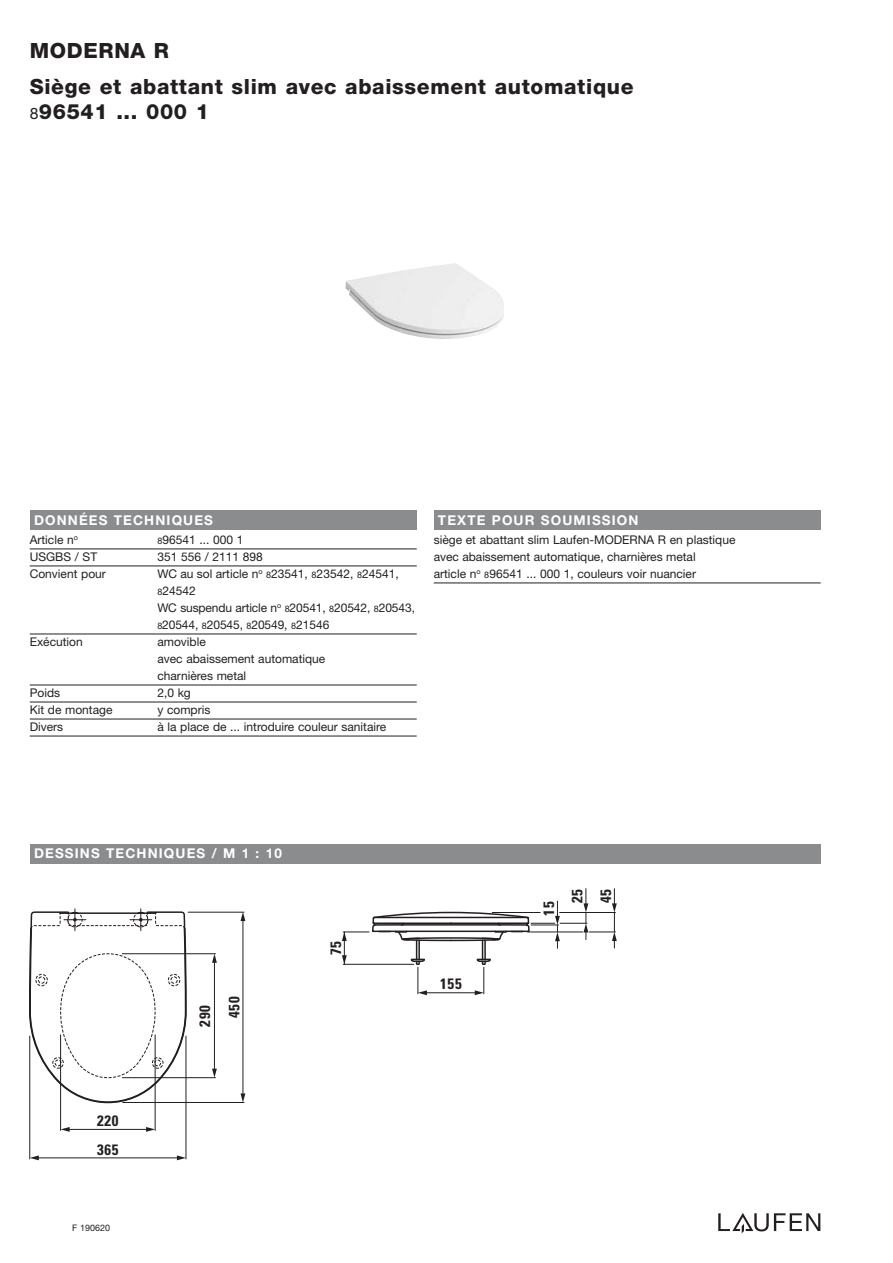
<style>
.page{position:relative;width:893px;height:1263px;background:#fff}
.page>*{position:absolute;margin:0;border:0;box-sizing:border-box;transform-origin:0 0}
.t1{font:800 21px/25.5px "Helvetica Neue";letter-spacing:.03em;color:#231f20}
.t2{font:700 condensed 15px/28.5px "Univers";letter-spacing:.05em;color:#231f20}
.t3{font:700 13.5px "Helvetica Neue";letter-spacing:.085em;color:#fff}
.t4{font:12px/17px "Helvetica Neue";color:#231f20}
.t5{font:9px "Helvetica Neue";color:#231f20}
.s1{font-weight:400;font-size:15.75px}
.s2{font-size:9px}
</style>
<div class="page">
<svg style="left:718px;top:1213px;width:102px;height:20px"></svg>
<img style="left:345px;top:263px;width:159px;height:76px">
<hr style="left:30px;top:549px;width:387px;height:1px;background:#231f20">
<hr style="left:30px;top:566px;width:387px;height:1px;background:#231f20">
<hr style="left:30px;top:634px;width:387px;height:1px;background:#231f20">
<hr style="left:30px;top:685px;width:387px;height:1px;background:#231f20">
<hr style="left:30px;top:702px;width:387px;height:1px;background:#231f20">
<hr style="left:30px;top:719px;width:387px;height:1px;background:#231f20">
<hr style="left:30px;top:736px;width:387px;height:1px;background:#231f20">
<hr style="left:434px;top:583px;width:387px;height:1px;background:#231f20">
<div style="left:30px;top:510px;width:387px;height:19px;background:#8a8c8e"></div>
<div style="left:434px;top:510px;width:387px;height:19px;background:#8a8c8e"></div>
<div style="left:30px;top:844px;width:791px;height:19px;background:#8a8c8e"></div>
<svg style="left:29px;top:909px;width:158px;height:195px"></svg>
<hr style="left:60px;top:1035px;width:1px;height:95px;background:#231f20">
<hr style="left:155px;top:1035px;width:1px;height:95px;background:#231f20">
<svg style="left:61px;top:1127px;width:9px;height:5px"></svg>
<svg style="left:146px;top:1127px;width:9px;height:5px"></svg>
<hr style="left:69px;top:1129px;width:78px;height:1px;background:#231f20">
<hr style="left:123px;top:1102px;width:121px;height:1px;background:#231f20">
<hr style="left:122px;top:953px;width:94px;height:1px;background:#231f20">
<hr style="left:122px;top:1077px;width:94px;height:1px;background:#231f20">
<svg style="left:240px;top:1093px;width:5px;height:9px"></svg>
<svg style="left:240px;top:912px;width:5px;height:9px"></svg>
<hr style="left:243px;top:921px;width:1px;height:172px;background:#231f20">
<hr style="left:188px;top:912px;width:56px;height:1px;background:#231f20">
<svg style="left:212px;top:1068px;width:5px;height:10px"></svg>
<svg style="left:212px;top:954px;width:5px;height:9px"></svg>
<hr style="left:214px;top:963px;width:1px;height:105px;background:#231f20">
<hr style="left:30px;top:1036px;width:1px;height:123px;background:#231f20">
<hr style="left:186px;top:1036px;width:1px;height:123px;background:#231f20">
<svg style="left:30px;top:1155px;width:9px;height:5px"></svg>
<svg style="left:177px;top:1155px;width:9px;height:5px"></svg>
<hr style="left:38px;top:1157px;width:140px;height:1px;background:#231f20">
<svg style="left:342px;top:863px;width:275px;height:132px"></svg>
<hr style="left:343px;top:964px;width:71px;height:1px;background:#231f20">
<h1 class="t1" style="left:30px;top:39px;width:141px">MODERNA R</h1>
<h1 class="t1" style="left:30px;top:75px;width:605px">Siège et abattant slim avec abaissement automatique<br><span class="s1">8</span>96541 ... 000 1</h1>
<p class="t3" style="left:34px;top:515px;width:181px">DONNÉES TECHNIQUES</p>
<p class="t3" style="left:438px;top:515px;width:202px">TEXTE POUR SOUMISSION</p>
<p class="t4" style="left:30px;top:533px;width:50px">Article n<sup>o</sup></p>
<p class="t4" style="left:157px;top:533px;width:88px"><span class="s2">8</span>96541 ... 000 1</p>
<p class="t4" style="left:30px;top:550px;width:69px">USGBS / ST</p>
<p class="t4" style="left:157px;top:550px;width:107px">351 556 / 2111 898</p>
<p class="t4" style="left:30px;top:567px;width:78px">Convient pour</p>
<p class="t4" style="left:157px;top:567px;width:259px">WC au sol article n<sup>o</sup> <span class="s2">8</span>23541, <span class="s2">8</span>23542, <span class="s2">8</span>24541,<br><span class="s2">8</span>24542<br>WC suspendu article n<sup>o</sup> <span class="s2">8</span>20541, <span class="s2">8</span>20542, <span class="s2">8</span>20543,<br><span class="s2">8</span>20544, <span class="s2">8</span>20545, <span class="s2">8</span>20549, <span class="s2">8</span>21546</p>
<p class="t4" style="left:30px;top:635px;width:55px">Exécution</p>
<p class="t4" style="left:157px;top:635px;width:170px">amovible<br>avec abaissement automatique charnières metal</p>
<p class="t4" style="left:30px;top:686px;width:32px">Poids</p>
<p class="t4" style="left:157px;top:686px;width:35px">2,0 kg</p>
<p class="t4" style="left:30px;top:703px;width:84px">Kit de montage</p>
<p class="t4" style="left:157px;top:703px;width:55px">y compris</p>
<p class="t4" style="left:30px;top:720px;width:35px">Divers</p>
<p class="t4" style="left:157px;top:720px;width:231px">à la place de ... introduire couleur sanitaire</p>
<p class="t4" style="left:434px;top:533px;width:303px">siège et abattant slim Laufen-MODERNA R en plastique avec abaissement automatique, charnières metal<br>article n<sup>o</sup> <span class="s2">8</span>96541 ... 000 1, couleurs voir nuancier</p>
<p class="t3" style="left:34px;top:849px;width:249px">DESSINS TECHNIQUES / M 1 : 10</p>
<p class="t2" style="left:97px;top:1108px;width:23px">220<br>365</p>
<p class="t5" style="left:72px;top:1224px;width:39px">F 190620</p>
<p class="t2" style="left:192px;top:1026px;width:23px;rotate:-90deg">290</p>
<p class="t2" style="left:222px;top:1018px;width:23px;rotate:-90deg">450</p>
<p class="t2" style="left:323px;top:955px;width:16px;rotate:-90deg">75</p>
<p class="t2" style="left:440px;top:971px;width:23px">155</p>
<p class="t2" style="left:536px;top:916px;width:16px;rotate:-90deg">15</p>
<p class="t2" style="left:564px;top:903px;width:16px;rotate:-90deg">25</p>
<p class="t2" style="left:593px;top:903px;width:16px;rotate:-90deg">45</p>
</div>
